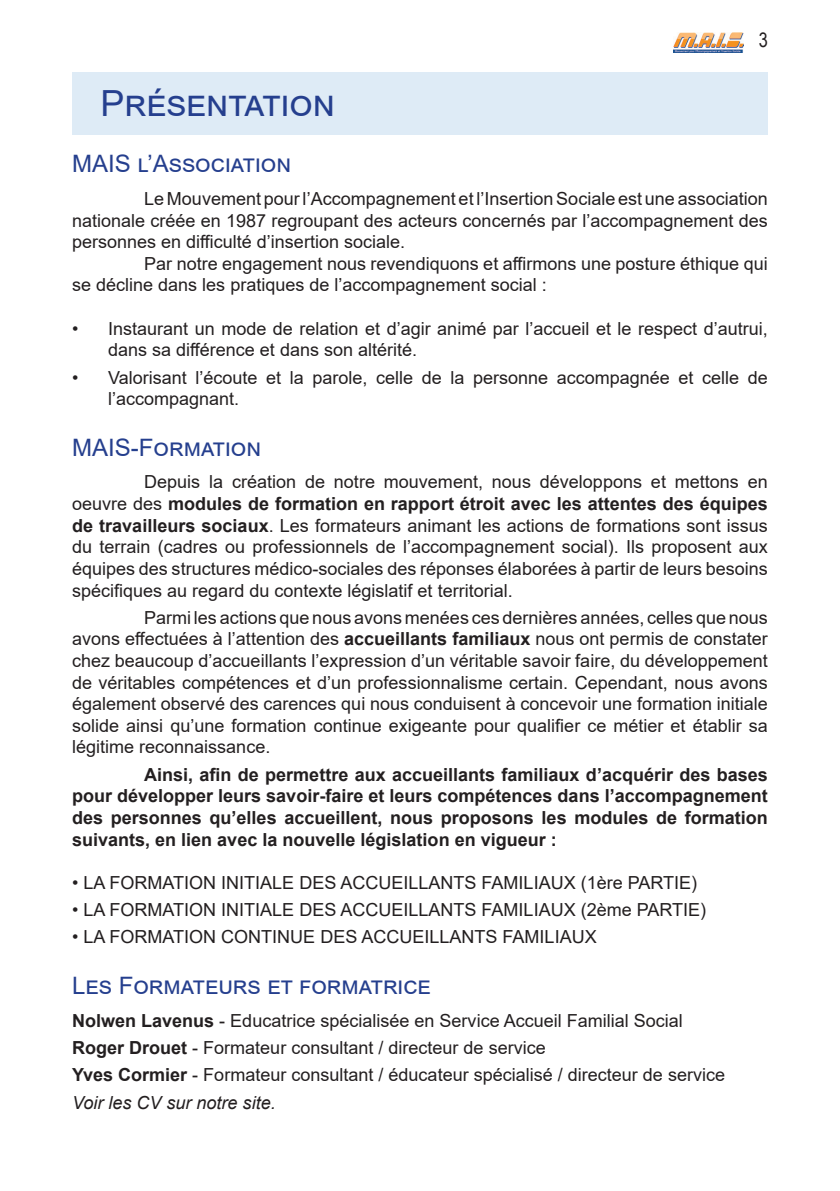
<style>
.page{position:relative;width:840px;height:1191px;background:#fff}
.page>*{position:absolute;margin:0;border:0;box-sizing:border-box;transform-origin:0 0}
.t1{font:36px "Arial";color:#253f8e}
.t2{font:24px "Arial";color:#253f8e}
.t3{font:20px "Arial Narrow";color:#231f20}
.t4{font:18px/21.6px "Arial";color:#231f20}
.t5{font:700 18px/21.6px "Arial";color:#231f20;text-align:justify}
.s1{font-weight:700}
.s2{font-style:italic}
</style>
<div class="page">
<img style="left:673px;top:32px;width:70px;height:20px">
<div style="left:72px;top:72px;width:695px;height:62px;background:#deebf6"></div>
<p class="t3" style="left:758px;top:25px;width:11px">3</p>
<h1 class="t1" style="left:100px;top:79px;width:236px">Présentation</h1>
<h2 class="t2" style="left:72px;top:147px;width:220px">MAIS l’Association</h2>
<p class="t4" style="left:144px;top:188px;width:625px">Le Mouvement pour l’Accompagnement et l’Insertion Sociale est une association</p>
<p class="t4" style="left:72px;top:209px;width:697px">nationale créée en 1987 regroupant des acteurs concernés par l’accompagnement des</p>
<p class="t4" style="left:72px;top:231px;width:334px">personnes en difficulté d’insertion sociale.</p>
<p class="t4" style="left:144px;top:252px;width:625px">Par notre engagement nous revendiquons et affirmons une posture éthique qui</p>
<p class="t4" style="left:72px;top:274px;width:476px">se décline dans les pratiques de l’accompagnement social :</p>
<p class="t4" style="left:108px;top:317px;width:661px;text-indent:-36px">• Instaurant un mode de relation et d’agir animé par l’accueil et le respect d’autrui, dans sa différence et dans son altérité.</p>
<p class="t4" style="left:108px;top:366px;width:661px;text-indent:-36px">• Valorisant l’écoute et la parole, celle de la personne accompagnée et celle de l’accompagnant.</p>
<h2 class="t2" style="left:72px;top:430px;width:190px">MAIS-Formation</h2>
<p class="t4" style="left:72px;top:471px;width:697px;text-align:justify;text-indent:72px">Depuis la création de notre mouvement, nous développons et mettons en oeuvre des <span class="s1">modules de formation en rapport étroit avec les attentes des équipes de travailleurs sociaux</span>. Les formateurs animant les actions de formations sont issus du terrain (cadres ou professionnels de l’accompagnement social). Ils proposent aux équipes des structures médico-sociales des réponses élaborées à partir de leurs besoins spécifiques au regard du contexte législatif et territorial.</p>
<p class="t4" style="left:72px;top:606px;width:697px;text-align:justify;text-indent:72px">Parmi les actions que nous avons menées ces dernières années, celles que nous avons effectuées à l’attention des <span class="s1">accueillants familiaux</span> nous ont permis de constater chez beaucoup d’accueillants l’expression d’un véritable savoir faire, du développement de véritables compétences et d’un professionnalisme certain. Cependant, nous avons également observé des carences qui nous conduisent à concevoir une formation initiale solide ainsi qu’une formation continue exigeante pour qualifier ce métier et établir sa légitime reconnaissance.</p>
<p class="t5" style="left:72px;top:764px;width:697px;text-indent:72px">Ainsi, afin de permettre aux accueillants familiaux d’acquérir des bases pour développer leurs savoir-faire et leurs compétences dans l’accompagnement des personnes qu’elles accueillent, nous proposons les modules de formation suivants, en lien avec la nouvelle législation en vigueur :</p>
<p class="t4" style="left:72px;top:871px;width:626px">• LA FORMATION INITIALE DES ACCUEILLANTS FAMILIAUX (1ère PARTIE)</p>
<p class="t4" style="left:72px;top:898px;width:635px">• LA FORMATION INITIALE DES ACCUEILLANTS FAMILIAUX (2ème PARTIE)</p>
<p class="t4" style="left:72px;top:926px;width:526px">• LA FORMATION CONTINUE DES ACCUEILLANTS FAMILIAUX</p>
<h2 class="t2" style="left:72px;top:968px;width:360px">Les Formateurs et formatrice</h2>
<p class="t4" style="left:72px;top:1006px;width:654px;line-height:27.2px"><span class="s1">Nolwen Lavenus</span> - Educatrice spécialisée en Service Accueil Familial Social <span class="s1">Roger Drouet</span> - Formateur consultant / directeur de service<br><span class="s1">Yves Cormier</span> - Formateur consultant / éducateur spécialisé / directeur de service <span class="s2">Voir les CV sur notre site.</span></p>
</div>
